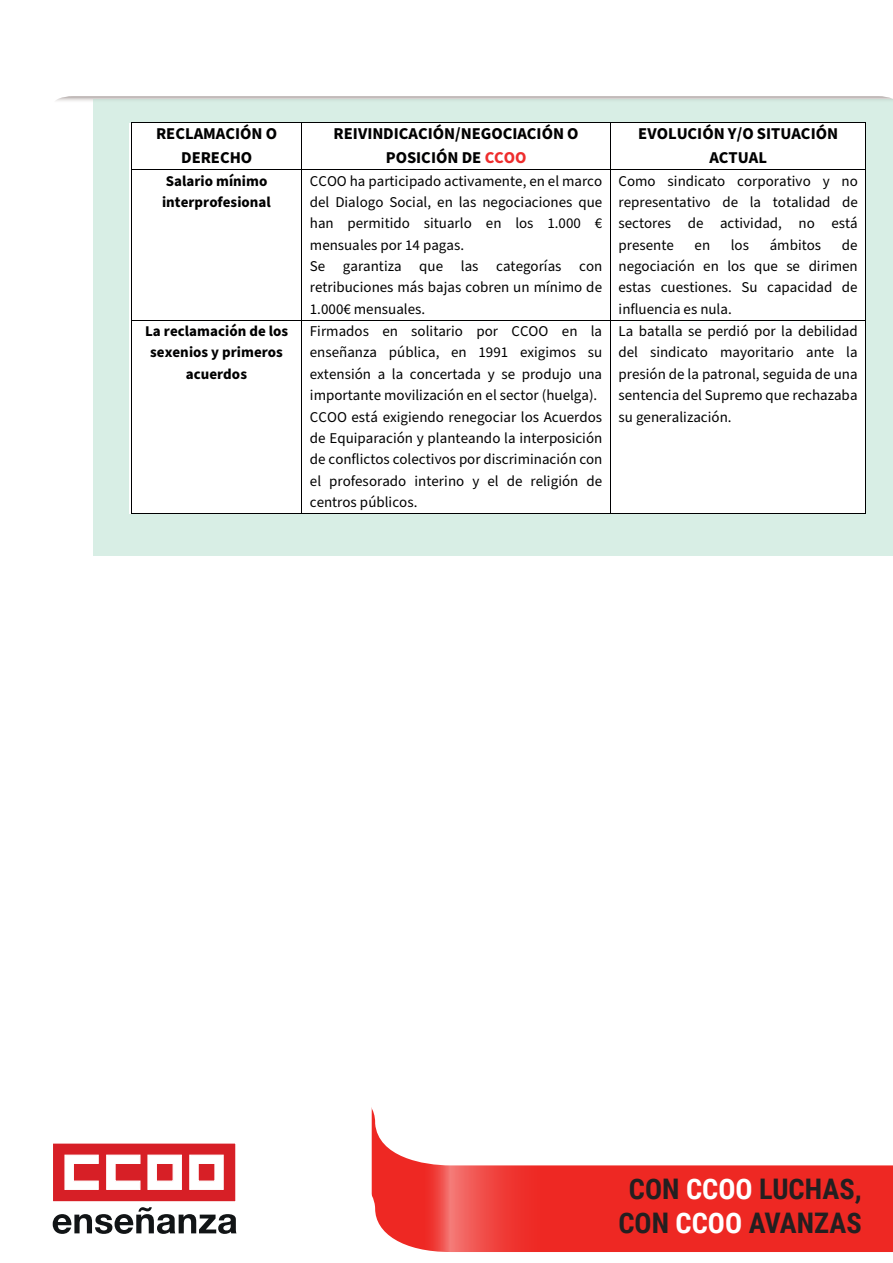
<style>
.page{position:relative;width:893px;height:1263px;background:#fff}
.page>*{position:absolute;margin:0;border:0;box-sizing:border-box;transform-origin:0 0}
.t1{font:700 28.35px/34px "Roboto Condensed";color:#231f20;text-align:center}
.t2{font:700 16.5px/23.4px "Source Sans Pro";color:#000001;text-align:center}
.t3{font:15px/21.3px "Source Sans Pro";color:#000001;text-align:justify}
.t4{font:700 15px/21.3px "Source Sans Pro";color:#000001}
.s1{color:#ee2d2d}
.s2{color:#fff}
</style>
<div class="page">
<svg style="left:52px;top:1109px;width:841px;height:143px"></svg>
<svg style="left:408px;top:1163px;width:158px;height:89px;background:#ef4440"></svg>
<svg style="left:52px;top:1107px;width:320px;height:111px"></svg>
<svg style="left:56px;top:96px;width:837px;height:5px;background:#cbc5c4"></svg>
<div style="left:51px;top:1141px;width:187px;height:63px;background:#d71f26;border:2px solid #fff"></div>
<svg style="left:64px;top:1154px;width:35px;height:36px"></svg>
<svg style="left:106px;top:1154px;width:35px;height:36px"></svg>
<svg style="left:147px;top:1154px;width:35px;height:36px"></svg>
<svg style="left:189px;top:1154px;width:35px;height:36px"></svg>
<svg style="left:53px;top:1207px;width:183px;height:27px"></svg>
<div style="left:93px;top:99px;width:800px;height:456px;background:#d8eee5"></div>
<div style="left:130px;top:123px;width:736px;height:390px;background:#fff"></div>
<hr style="left:132px;top:122px;width:169px;height:1px;background:#000001">
<hr style="left:302px;top:122px;width:308px;height:1px;background:#000001">
<hr style="left:611px;top:122px;width:254px;height:1px;background:#000001">
<hr style="left:131px;top:122px;width:1px;height:47px;background:#000001">
<hr style="left:301px;top:122px;width:1px;height:47px;background:#000001">
<hr style="left:610px;top:122px;width:1px;height:47px;background:#000001">
<hr style="left:865px;top:122px;width:1px;height:47px;background:#000001">
<hr style="left:132px;top:169px;width:169px;height:1px;background:#000001">
<hr style="left:302px;top:169px;width:308px;height:1px;background:#000001">
<hr style="left:611px;top:169px;width:254px;height:1px;background:#000001">
<hr style="left:131px;top:170px;width:1px;height:150px;background:#000001">
<hr style="left:301px;top:170px;width:1px;height:150px;background:#000001">
<hr style="left:610px;top:170px;width:1px;height:150px;background:#000001">
<hr style="left:865px;top:170px;width:1px;height:150px;background:#000001">
<hr style="left:132px;top:320px;width:169px;height:1px;background:#000001">
<hr style="left:302px;top:320px;width:308px;height:1px;background:#000001">
<hr style="left:611px;top:320px;width:254px;height:1px;background:#000001">
<hr style="left:131px;top:320px;width:1px;height:193px;background:#000001">
<hr style="left:132px;top:513px;width:169px;height:1px;background:#000001">
<hr style="left:301px;top:320px;width:1px;height:193px;background:#000001">
<hr style="left:302px;top:513px;width:308px;height:1px;background:#000001">
<hr style="left:610px;top:320px;width:1px;height:193px;background:#000001">
<hr style="left:611px;top:513px;width:254px;height:1px;background:#000001">
<hr style="left:865px;top:320px;width:1px;height:193px;background:#000001">
<p class="t2" style="left:156px;top:123px;width:123px">RECLAMACIÓN O<br>DERECHO</p>
<p class="t2" style="left:333px;top:123px;width:247px">REIVINDICACIÓN/NEGOCIACIÓN O<br>POSICIÓN DE <span class="s1">CCOO</span></p>
<p class="t2" style="left:638px;top:123px;width:201px">EVOLUCIÓN Y/O SITUACIÓN<br>ACTUAL</p>
<p class="t4" style="left:162px;top:170px;width:110px">Salario mínimo interprofesional</p>
<p class="t3" style="left:310px;top:171px;width:294px;text-align:left">CCOO ha participado activamente, en el marco del Dialogo Social, en las negociaciones que han permitido situarlo en los 1.000 € mensuales por 14 pagas.<br>Se garantiza que las categorías con retribuciones más bajas cobren un mínimo de 1.000€ mensuales.</p>
<p class="t3" style="left:619px;top:171px;width:241px">Como sindicato corporativo y no representativo de la totalidad de sectores de actividad, no está presente</p>
<p class="t3" style="left:695px;top:235px;width:17px">en</p>
<p class="t3" style="left:731px;top:235px;width:20px">los</p>
<p class="t3" style="left:770px;top:235px;width:53px">ámbitos</p>
<p class="t3" style="left:619px;top:235px;width:241px;text-indent:223px">de negociación en los que se dirimen estas cuestiones. Su capacidad de influencia es nula.</p>
<p class="t4" style="left:145px;top:321px;width:144px;text-align:center">La reclamación de los sexenios y primeros acuerdos</p>
<p class="t3" style="left:310px;top:321px;width:294px;text-align:left">Firmados en solitario por CCOO en la enseñanza pública, en 1991 exigimos su extensión a la concertada y se produjo una importante movilización en el sector (huelga).<br>CCOO está exigiendo renegociar los Acuerdos de Equiparación y planteando la interposición de conflictos colectivos por discriminación con el profesorado interino y el de religión de centros públicos.</p>
<p class="t3" style="left:619px;top:321px;width:241px">La batalla se perdió por la debilidad del sindicato mayoritario ante la presión de la patronal, seguida de una sentencia del Supremo que rechazaba su generalización.</p>
<h1 class="t1" style="left:618px;top:1171px;width:245px">CON <span class="s2">CCOO</span> LUCHAS,<br>CON <span class="s2">CCOO</span> AVANZAS</h1>
</div>
